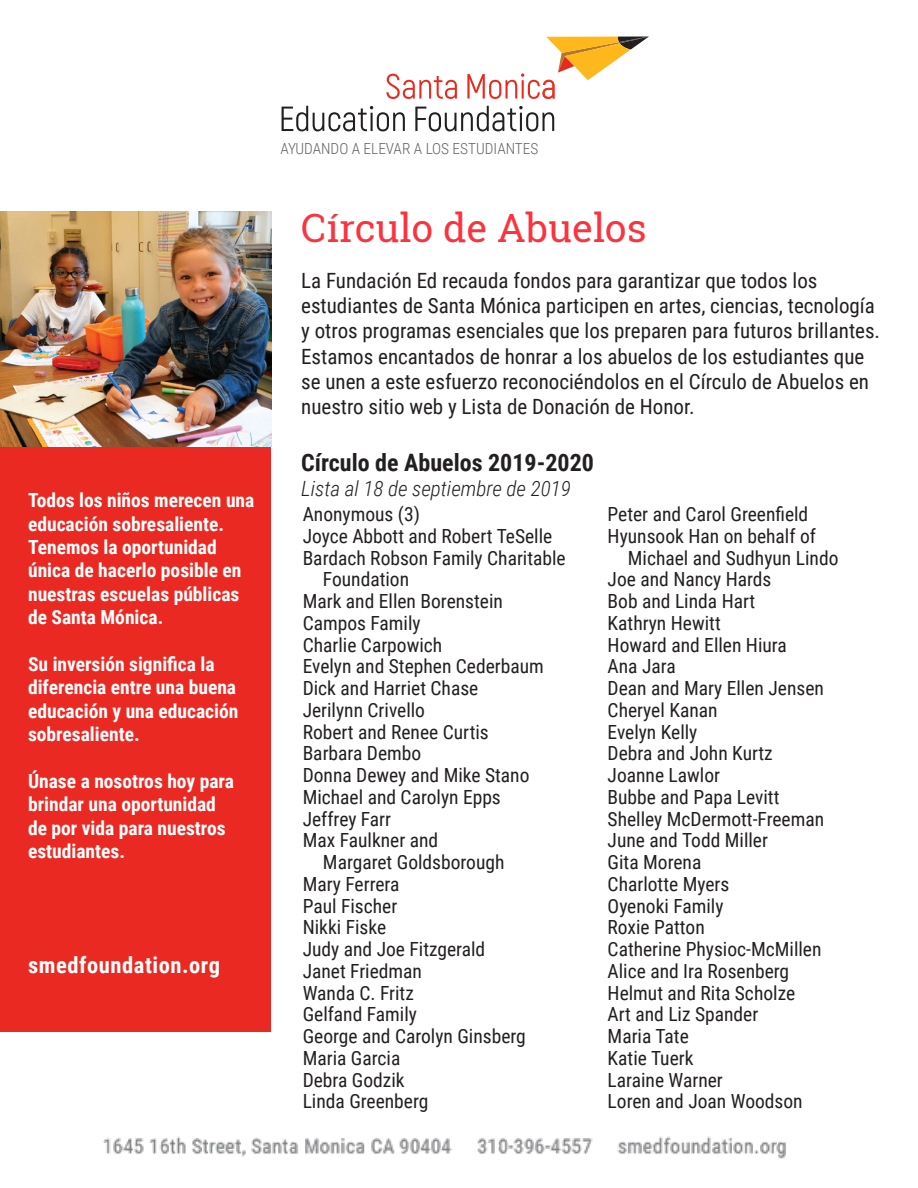
<style>
.page{position:relative;width:918px;height:1188px;background:#fff}
.page>*{position:absolute;margin:0;border:0;box-sizing:border-box;transform-origin:0 0}
.t1{font:39px "Roboto Slab";color:#fb333e}
.body{font:700 24px "Roboto Condensed";color:#231f20}
.subheader{font:700 22.5px "Roboto Condensed";letter-spacing:.025em;color:#fff}
.body-2{font:21px/25.2px "Roboto Condensed";color:#231f20}
.body-3{font:italic 300 21px "Roboto Condensed";color:#231f20}
.body-4{font:19.5px/21.8px "Roboto Condensed";color:#231f20}
.t2{font:700 19.5px/23.4px "Roboto Condensed";color:#fff}
.t3{font:300 15.3px "Roboto Condensed";color:#626366}
</style>
<div class="page">
<div style="left:0;top:446px;width:270px;height:586px;background:#ea2923"></div>
<img style="left:0;top:212px;width:271px;height:234px">
<svg style="left:386px;top:74px;width:71px;height:25px"></svg>
<svg style="left:282px;top:106px;width:123px;height:25px"></svg>
<svg style="left:415px;top:106px;width:139px;height:25px"></svg>
<svg style="left:467px;top:36px;width:182px;height:63px"></svg>
<img style="left:103px;top:1136px;width:683px;height:23px">
<p class="t2" style="left:28px;top:488px;width:228px">Todos los niños merecen una educación sobresaliente.<br>Tenemos la oportunidad única de hacerlo posible en nuestras escuelas públicas de Santa Mónica.</p>
<p class="t2" style="left:28px;top:652px;width:212px">Su inversión significa la diferencia entre una buena educación y una educación sobresaliente.</p>
<p class="t2" style="left:28px;top:769px;width:207px">Únase a nosotros hoy para brindar una oportunidad de por vida para nuestros estudiantes.</p>
<p class="subheader" style="left:28px;top:949px;width:194px">smedfoundation.org</p>
<p class="t3" style="left:281px;top:137px;width:259px">AYUDANDO A ELEVAR A LOS ESTUDIANTES</p>
<p class="t1" style="left:301px;top:201px;width:347px">Círculo de Abuelos</p>
<p class="body-2" style="left:301px;top:267px;width:580px">La Fundación Ed recauda fondos para garantizar que todos los estudiantes de Santa Mónica participen en artes, ciencias, tecnología y otros programas esenciales que los preparen para futuros brillantes.<br>Estamos encantados de honrar a los abuelos de los estudiantes que se unen a este esfuerzo reconociéndolos en el Círculo de Abuelos en nuestro sitio web y Lista de Donación de Honor.</p>
<p class="body" style="left:301px;top:445px;width:294px">Círculo de Abuelos 2019-2020</p>
<p class="body-3" style="left:301px;top:474px;width:271px">Lista al 18 de septiembre de 2019</p>
<p class="body-4" style="left:303px;top:503px;width:119px">Anonymous (3)</p>
<p class="body-4" style="left:303px;top:524px;width:251px">Joyce Abbott and Robert TeSelle</p>
<p class="body-4" style="left:323px;top:546px;width:244px;text-indent:-20px">Bardach Robson Family Charitable<br>Foundation</p>
<p class="body-4" style="left:303px;top:590px;width:202px">Mark and Ellen Borenstein</p>
<p class="body-4" style="left:303px;top:611px;width:119px">Campos Family</p>
<p class="body-4" style="left:303px;top:633px;width:141px">Charlie Carpowich</p>
<p class="body-4" style="left:303px;top:655px;width:243px">Evelyn and Stephen Cederbaum</p>
<p class="body-4" style="left:303px;top:677px;width:177px">Dick and Harriet Chase</p>
<p class="body-4" style="left:303px;top:698px;width:124px">Jerilynn Crivello</p>
<p class="body-4" style="left:303px;top:720px;width:188px">Robert and Renee Curtis</p>
<p class="body-4" style="left:303px;top:742px;width:120px">Barbara Dembo</p>
<p class="body-4" style="left:303px;top:764px;width:228px">Donna Dewey and Mike Stano</p>
<p class="body-4" style="left:303px;top:785px;width:200px">Michael and Carolyn Epps</p>
<p class="body-4" style="left:303px;top:807px;width:90px">Jeffrey Farr</p>
<p class="body-4" style="left:323px;top:829px;width:183px;text-indent:-20px">Max Faulkner and<br>Margaret Goldsborough</p>
<p class="body-4" style="left:303px;top:872px;width:98px">Mary Ferrera</p>
<p class="body-4" style="left:303px;top:894px;width:96px">Paul Fischer</p>
<p class="body-4" style="left:303px;top:916px;width:85px">Nikki Fiske</p>
<p class="body-4" style="left:303px;top:938px;width:184px">Judy and Joe Fitzgerald</p>
<p class="body-4" style="left:303px;top:959px;width:121px">Janet Friedman</p>
<p class="body-4" style="left:303px;top:981px;width:113px">Wanda C. Fritz</p>
<p class="body-4" style="left:303px;top:1003px;width:116px">Gelfand Family</p>
<p class="body-4" style="left:303px;top:1025px;width:225px">George and Carolyn Ginsberg</p>
<p class="body-4" style="left:303px;top:1046px;width:99px">Maria Garcia</p>
<p class="body-4" style="left:303px;top:1068px;width:104px">Debra Godzik</p>
<p class="body-4" style="left:303px;top:1090px;width:127px">Linda Greenberg</p>
<p class="body-4" style="left:608px;top:503px;width:202px">Peter and Carol Greenfield</p>
<p class="body-4" style="left:628px;top:524px;width:212px;text-indent:-20px">Hyunsook Han on behalf of<br>Michael and Sudhyun Lindo</p>
<p class="body-4" style="left:608px;top:568px;width:165px">Joe and Nancy Hards</p>
<p class="body-4" style="left:608px;top:590px;width:149px">Bob and Linda Hart</p>
<p class="body-4" style="left:608px;top:611px;width:115px">Kathryn Hewitt</p>
<p class="body-4" style="left:608px;top:633px;width:181px">Howard and Ellen Hiura</p>
<p class="body-4" style="left:608px;top:655px;width:70px">Ana Jara</p>
<p class="body-4" style="left:608px;top:677px;width:218px">Dean and Mary Ellen Jensen</p>
<p class="body-4" style="left:608px;top:698px;width:111px">Cheryel Kanan</p>
<p class="body-4" style="left:608px;top:720px;width:91px">Evelyn Kelly</p>
<p class="body-4" style="left:608px;top:742px;width:167px">Debra and John Kurtz</p>
<p class="body-4" style="left:608px;top:764px;width:114px">Joanne Lawlor</p>
<p class="body-4" style="left:608px;top:785px;width:173px">Bubbe and Papa Levitt</p>
<p class="body-4" style="left:608px;top:807px;width:218px">Shelley McDermott-Freeman</p>
<p class="body-4" style="left:608px;top:829px;width:162px">June and Todd Miller</p>
<p class="body-4" style="left:608px;top:851px;width:95px">Gita Morena</p>
<p class="body-4" style="left:608px;top:872px;width:123px">Charlotte Myers</p>
<p class="body-4" style="left:608px;top:894px;width:117px">Oyenoki Family</p>
<p class="body-4" style="left:608px;top:916px;width:99px">Roxie Patton</p>
<p class="body-4" style="left:608px;top:938px;width:215px">Catherine Physioc-McMillen</p>
<p class="body-4" style="left:608px;top:959px;width:183px">Alice and Ira Rosenberg</p>
<p class="body-4" style="left:608px;top:981px;width:189px">Helmut and Rita Scholze</p>
<p class="body-4" style="left:608px;top:1003px;width:152px">Art and Liz Spander</p>
<p class="body-4" style="left:608px;top:1025px;width:83px">Maria Tate</p>
<p class="body-4" style="left:608px;top:1046px;width:87px">Katie Tuerk</p>
<p class="body-4" style="left:608px;top:1068px;width:117px">Laraine Warner</p>
<p class="body-4" style="left:608px;top:1090px;width:197px">Loren and Joan Woodson</p>
</div>
